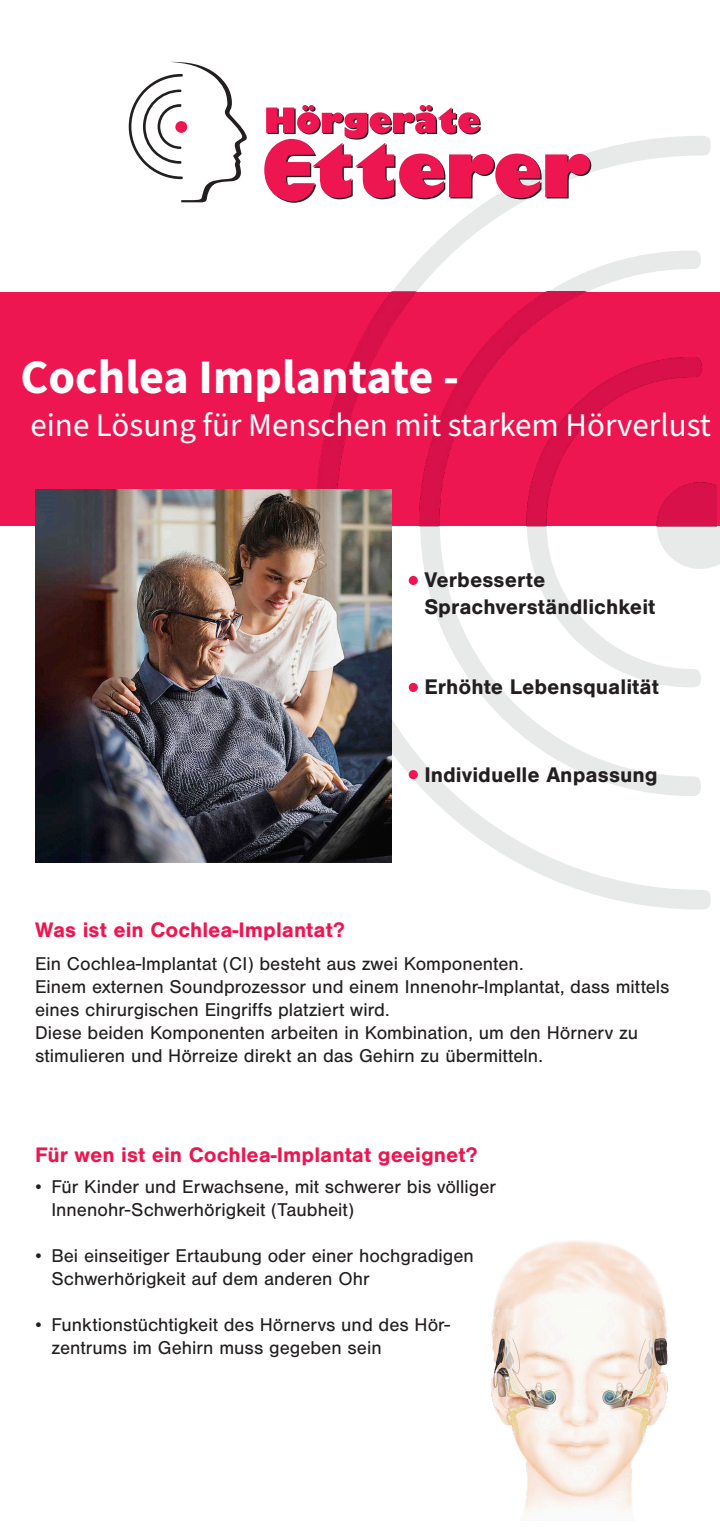
<style>
.page{position:relative;width:720px;height:1527px;background:#fff}
.page>*{position:absolute;margin:0;border:0;box-sizing:border-box;transform-origin:0 0}
.t1{font:700 48.2px "Source Sans 3";color:#fff}
.t2{font:33px "Source Sans 3";color:#fff}
.t3{font:700 21.9px/26.3px "Nimbus San";color:#231f20}
.t4{font:700 21.8px "Nimbus San";color:#ee1651}
.t5{font:19.2px/23px "Nimbus San";color:#231f20}
.s1{font-family:"Times New Roman"}
</style>
<div class="page">
<svg style="left:391px;top:136px;width:320px;height:773px"></svg>
<svg style="left:657px;top:526px;width:63px;height:43px"></svg>
<div style="left:0;top:292px;width:720px;height:234px;background:#ee1651"></div>
<img style="left:316px;top:292px;width:386px;height:234px">
<img style="left:656px;top:482px;width:61px;height:44px">
<svg style="left:129px;top:62px;width:118px;height:140px"></svg>
<div style="left:175px;top:121px;width:12px;height:12px;background:#ee1651;border-radius:50%"></div>
<svg style="left:264px;top:105px;width:327px;height:100px"></svg>
<img style="left:35px;top:489px;width:357px;height:374px">
<div style="left:409px;top:576px;width:9px;height:9px;background:#ee1651;border-radius:50%"></div>
<div style="left:409px;top:683px;width:9px;height:9px;background:#ee1651;border-radius:50%"></div>
<div style="left:409px;top:770px;width:9px;height:9px;background:#ee1651;border-radius:50%"></div>
<img style="left:491px;top:1240px;width:176px;height:271px">
<h1 class="t1" style="left:21px;top:346px;width:440px">Cochlea Implantate -</h1>
<h2 class="t2" style="left:30px;top:405px;width:682px">eine Lösung für Menschen mit starkem Hörverlust</h2>
<p class="t3" style="left:424px;top:567px;width:233px">Verbesserte<br>Sprachverständlichkeit</p>
<p class="t3" style="left:424px;top:674px;width:236px">Erhöhte Lebensqualität</p>
<p class="t4" style="left:35px;top:917px;width:311px">Was ist ein Cochlea-Implantat?</p>
<p class="t3" style="left:424px;top:761px;width:235px">Individuelle Anpassung</p>
<p class="t5" style="left:35px;top:952px;width:636px">Ein Cochlea-Implantat (CI) besteht aus zwei Komponenten.<br>Einem externen Soundprozessor und einem Innenohr-Implantat, dass mittels eines chirurgischen Eingriffs platziert wird.<br>Diese beiden Komponenten arbeiten in Kombination, um den Hörnerv zu stimulieren und Hörreize direkt an das Gehirn zu übermitteln.</p>
<p class="t4" style="left:35px;top:1142px;width:444px">Für wen ist ein Cochlea-Implantat geeignet?</p>
<p class="t5" style="left:51px;top:1175px;width:446px;text-indent:-16px"><span class="s1">•</span> Für Kinder und Erwachsene, mit schwerer bis völliger<br>Innenohr-Schwerhörigkeit (Taubheit)</p>
<p class="t5" style="left:51px;top:1244px;width:424px;text-indent:-16px"><span class="s1">•</span> Bei einseitiger Ertaubung oder einer hochgradigen<br>Schwerhörigkeit auf dem anderen Ohr</p>
<p class="t5" style="left:51px;top:1313px;width:400px;text-indent:-16px"><span class="s1">•</span> Funktionstüchtigkeit des Hörnervs und des Hör&shy;zentrums im Gehirn muss gegeben sein</p>
</div>
